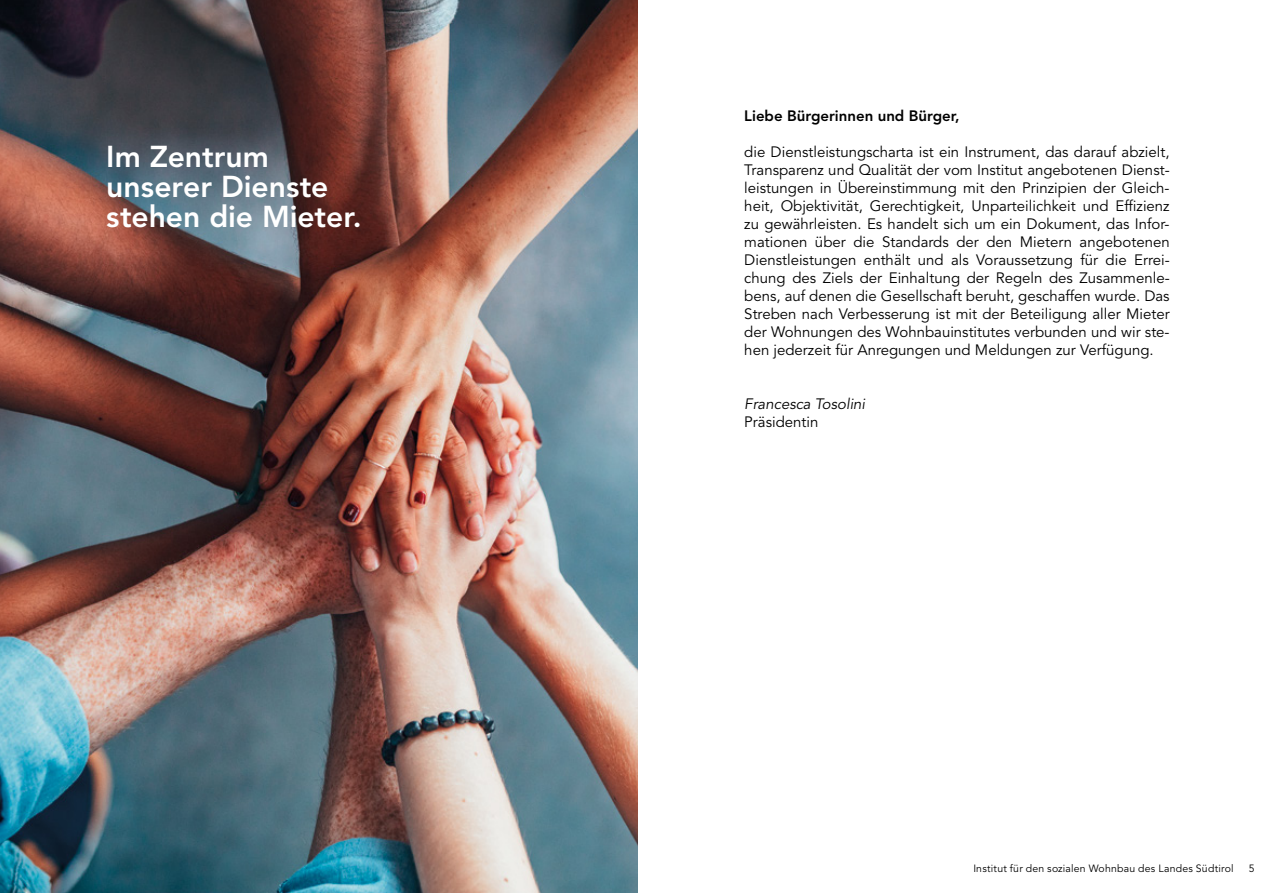
<style>
.page{position:relative;width:1276px;height:893px;background:#fff}
.page>*{position:absolute;margin:0;border:0;box-sizing:border-box;transform-origin:0 0}
.t1{font:800 30px/30px "Avenir LT Std";color:#fff}
.t2{font:15px/18px "Avenir LT Std";color:#000;text-align:justify}
.t3{font:800 15px "Avenir LT Std";color:#000}
.t4{font:italic 15px "Avenir LT Std";color:#000}
.t5{font:10.5px "Avenir LT Std";letter-spacing:.02em;color:#000}
</style>
<div class="page">
<img style="left:0;top:0;width:638px;height:893px">
<h1 class="t1" style="left:106px;top:142px;width:257px">Im Zentrum unserer Dienste stehen die Mieter.</h1>
<p class="t3" style="left:744px;top:107px;width:217px">Liebe Bürgerinnen und Bürger,</p>
<p class="t2" style="left:744px;top:143px;width:427px">die Dienstleistungscharta ist ein Instrument, das darauf abzielt, Transparenz und Qualität der vom Institut angebotenen Dienst&shy;leistungen in Übereinstimmung mit den Prinzipien der Gleich&shy;heit, Objektivität, Gerechtigkeit, Unparteilichkeit und Effizienz zu gewährleisten. Es handelt sich um ein Dokument, das Infor&shy;mationen über die Standards der den Mietern angebotenen Dienstleistungen enthält und als Voraussetzung für die Errei&shy;chung des Ziels der Einhaltung der Regeln des Zusammenle&shy;bens, auf denen die Gesellschaft beruht, geschaffen wurde. Das Streben nach Verbesserung ist mit der Beteiligung aller Mieter der Wohnungen des Wohnbauinstitutes verbunden und wir ste&shy;hen jederzeit für Anregungen und Meldungen zur Verfügung.</p>
<p class="t4" style="left:744px;top:395px;width:122px">Francesca Tosolini</p>
<p class="t2" style="left:744px;top:413px;width:76px">Präsidentin</p>
<p class="t5" style="left:973px;top:862px;width:262px">Institut für den sozialen Wohnbau des Landes Südtirol</p>
<p class="t5" style="left:1248px;top:862px;width:7px">5</p>
</div>
